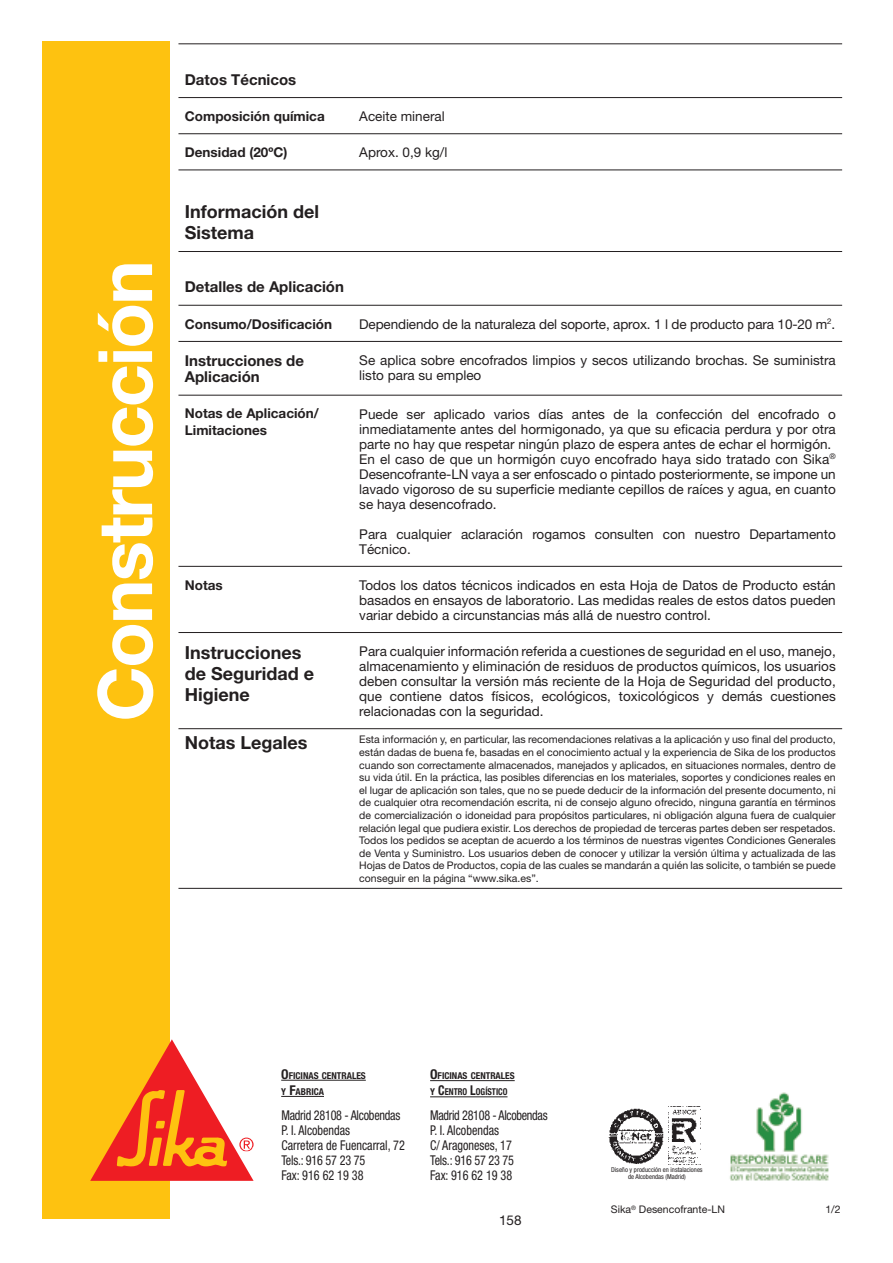
<style>
.page{position:relative;width:893px;height:1263px;background:#fff}
.page>*{position:absolute;margin:0;border:0;box-sizing:border-box;transform-origin:0 0}
.t1{font:700 75px "Helvetica Neue";letter-spacing:-.025em;color:#fff}
.t2{font:700 18px/21px "Helvetica Neue";color:#231f20}
.t3{font:700 15px/16.5px "Helvetica Neue";color:#231f20}
.t4{font:13.5px/15px "Helvetica Neue";color:#231f20}
.t5{font:condensed 13.5px/15px "Helvetica Neue";color:#231f20;scale:.9 1}
.t6{font:700 13.5px/16.5px "Helvetica Neue";color:#231f20}
.t7{font:10.5px/12.6px "Helvetica Neue";color:#231f20;text-align:justify}
.t8{font:700 condensed 9.45px/16.2px "Helvetica Neue";color:#231f20}
.t9{font:condensed 6.75px/7.5px "Helvetica Neue";color:#231f20;text-align:center}
.s1{font-size:13.5px}
</style>
<div class="page">
<hr style="left:178px;top:43px;width:664px;height:1px;background:#231f20">
<hr style="left:178px;top:97px;width:664px;height:1px;background:#231f20">
<hr style="left:178px;top:133px;width:664px;height:1px;background:#231f20">
<hr style="left:178px;top:170px;width:664px;height:1px;background:#231f20">
<hr style="left:178px;top:251px;width:664px;height:1px;background:#231f20">
<hr style="left:178px;top:305px;width:664px;height:1px;background:#231f20">
<hr style="left:178px;top:341px;width:664px;height:1px;background:#231f20">
<hr style="left:178px;top:395px;width:664px;height:1px;background:#231f20">
<hr style="left:178px;top:566px;width:664px;height:1px;background:#231f20">
<hr style="left:178px;top:632px;width:664px;height:1px;background:#231f20">
<hr style="left:178px;top:728px;width:664px;height:1px;background:#231f20">
<hr style="left:178px;top:888px;width:664px;height:1px;background:#231f20">
<div style="left:42px;top:41px;width:128px;height:1178px;background:#fec210"></div>
<hr style="left:281px;top:1080px;width:85px;height:1px;background:#231f20">
<hr style="left:281px;top:1096px;width:43px;height:1px;background:#231f20">
<hr style="left:430px;top:1080px;width:84px;height:1px;background:#231f20">
<hr style="left:430px;top:1097px;width:77px;height:1px;background:#231f20">
<img style="left:608px;top:1109px;width:55px;height:55px">
<img style="left:668px;top:1106px;width:33px;height:59px">
<img style="left:729px;top:1092px;width:100px;height:89px">
<svg style="left:90px;top:1039px;width:163px;height:142px"></svg>
<h1 class="t1" style="left:99px;top:722px;width:463px;rotate:-90deg">Construcción</h1>
<p class="t3" style="left:185px;top:73px;width:113px">Datos Técnicos</p>
<p class="t6" style="left:185px;top:109px;width:141px">Composición química</p>
<p class="t4" style="left:359px;top:110px;width:87px">Aceite mineral</p>
<p class="t6" style="left:185px;top:146px;width:104px">Densidad (20ºC)</p>
<p class="t4" style="left:359px;top:147px;width:90px">Aprox. 0,9 kg/l</p>
<h2 class="t2" style="left:185px;top:203px;width:136px">Información del<br>Sistema</h2>
<p class="t3" style="left:185px;top:281px;width:161px">Detalles de Aplicación</p>
<p class="t6" style="left:185px;top:317px;width:149px">Consumo/Dosificación</p>
<p class="t4" style="left:359px;top:318px;width:477px">Dependiendo de la naturaleza del soporte, aprox. 1 l de producto para 10-20 m<sup>2</sup>.</p>
<p class="t3" style="left:185px;top:354px;width:121px">Instrucciones de<br>Aplicación</p>
<p class="t4" style="left:359px;top:354px;width:478px">Se aplica sobre encofrados limpios y secos utilizando brochas. Se suministra listo para su empleo</p>
<p class="t6" style="left:185px;top:407px;width:135px">Notas de Aplicación/<br>Limitaciones</p>
<p class="t4" style="left:359px;top:408px;width:478px">Puede ser aplicado varios días antes de la confección del encofrado o inmediatamente antes del hormigonado, ya que su eficacia perdura y por otra parte no hay que respetar ningún plazo de espera antes de echar el hormigón.<br>En el caso de que un hormigón cuyo encofrado haya sido tratado con Sika<sup>® </sup>Desencofrante-LN vaya a ser enfoscado o pintado posteriormente, se impone un lavado vigoroso de su superficie mediante cepillos de raíces y agua, en cuanto se haya desencofrado.</p>
<p class="t4" style="left:359px;top:528px;width:478px">Para cualquier aclaración rogamos consulten con nuestro Departamento<br>Técnico.</p>
<p class="t6" style="left:185px;top:578px;width:40px">Notas</p>
<p class="t4" style="left:359px;top:579px;width:478px;text-align:justify">Todos los datos técnicos indicados en esta Hoja de Datos de Producto están basados en ensayos de laboratorio. Las medidas reales de estos datos pueden variar debido a circunstancias más allá de nuestro control.</p>
<h2 class="t2" style="left:185px;top:645px;width:131px">Instrucciones de Seguridad e<br>Higiene</h2>
<p class="t4" style="left:359px;top:645px;width:478px;text-align:justify">Para cualquier información referida a cuestiones de seguridad en el uso, manejo, almacenamiento y eliminación de residuos de productos químicos, los usuarios deben consultar la versión más reciente de la Hoja de Seguridad del producto, que contiene datos físicos, ecológicos, toxicológicos y demás cuestiones relacionadas con la seguridad.</p>
<h2 class="t2" style="left:185px;top:734px;width:124px">Notas Legales</h2>
<p class="t7" style="left:359px;top:735px;width:478px">Esta información y, en particular, las recomendaciones relativas a la aplicación y uso final del producto, están dadas de buena fe, basadas en el conocimiento actual y la experiencia de Sika de los productos cuando son correctamente almacenados, manejados y aplicados, en situaciones normales, dentro de su vida útil. En la práctica, las posibles diferencias en los materiales, soportes y condiciones reales en el lugar de aplicación son tales, que no se puede deducir de la información del presente documento, ni de cualquier otra recomendación escrita, ni de consejo alguno ofrecido, ninguna garantía en términos de comercialización o idoneidad para propósitos particulares, ni obligación alguna fuera de cualquier relación legal que pudiera existir. Los derechos de propiedad de terceras partes deben ser respetados.<br>Todos los pedidos se aceptan de acuerdo a los términos de nuestras vigentes Condiciones Generales de Venta y Suministro. Los usuarios deben de conocer y utilizar la versión última y actualizada de las Hojas de Datos de Productos, copia de las cuales se mandarán a quién las solicite, o también se puede conseguir en la página “www.sika.es”.</p>
<p class="t8" style="left:281px;top:1069px;width:86px"><span class="s1">O</span>FICINAS CENTRALES<br>Y <span class="s1">F</span>ABRICA</p>
<p class="t8" style="left:430px;top:1069px;width:86px"><span class="s1">O</span>FICINAS CENTRALES<br>Y <span class="s1">C</span>ENTRO <span class="s1">L</span>OGÍSTICO</p>
<p class="t5" style="left:281px;top:1109px;width:139px">Madrid 28108 - Alcobendas<br>P. I. Alcobendas<br>Carretera de Fuencarral, 72<br>Tels.: 916 57 23 75<br>Fax: 916 62 19 38</p>
<p class="t5" style="left:430px;top:1109px;width:132px">Madrid 28108 - Alcobendas<br>P. I. Alcobendas<br>C/ Aragoneses, 17<br>Tels.: 916 57 23 75<br>Fax: 916 62 19 38</p>
<p class="t4" style="left:499px;top:1214px;width:24px">158</p>
<p class="t9" style="left:611px;top:1167px;width:93px">Diseño y producción en instalaciones de Alcobendas (Madrid)</p>
<p class="t7" style="left:611px;top:1204px;width:115px">Sika<sup>®</sup> Desencofrante-LN</p>
<p class="t7" style="left:825px;top:1204px;width:17px">1/2</p>
</div>
